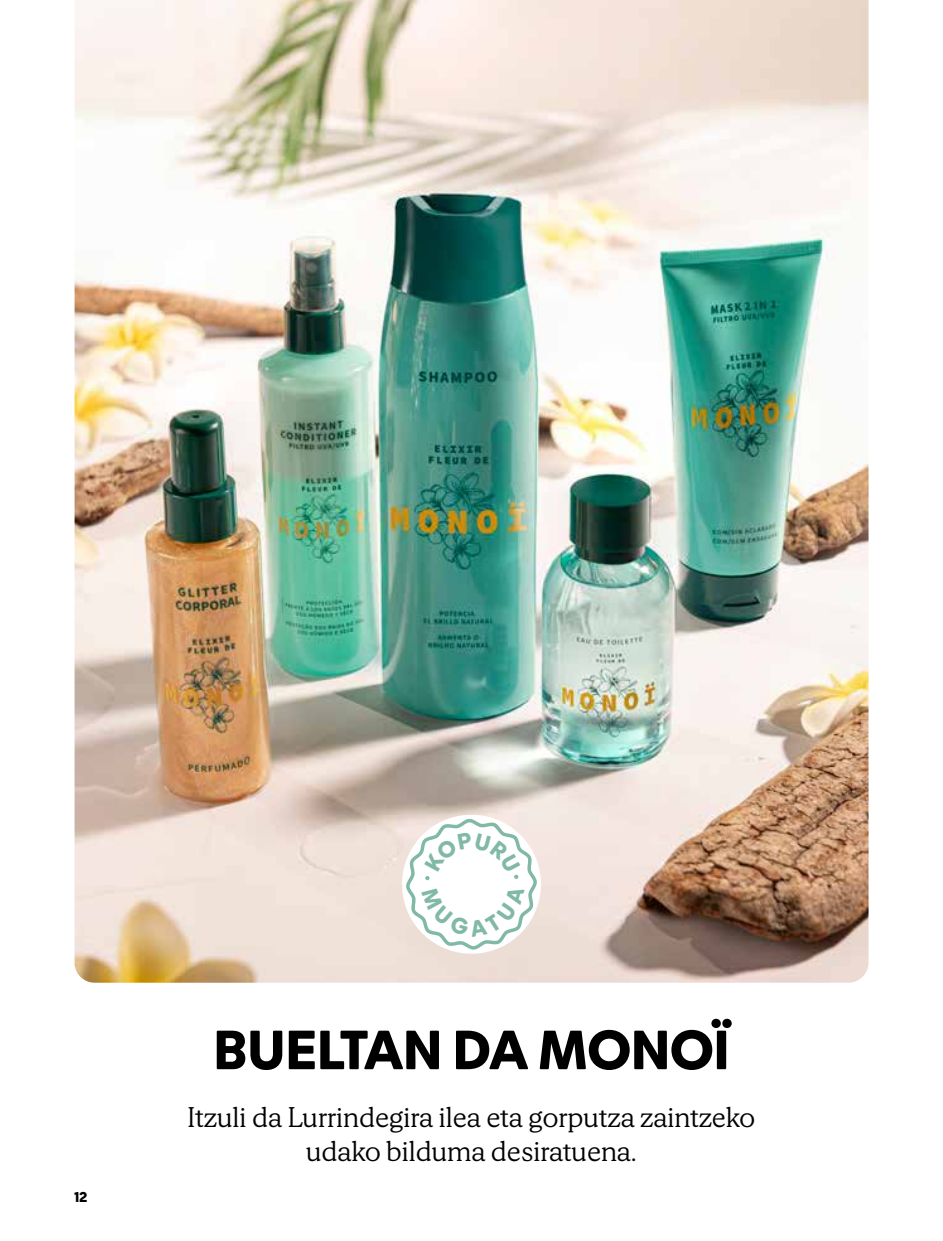
<style>
.page{position:relative;width:943px;height:1241px;background:#fff}
.page>*{position:absolute;margin:0;border:0;box-sizing:border-box;transform-origin:0 0}
.t1{font:800 54.25px "Mercadona Sans";letter-spacing:-.015em;color:#000}
.t2{font:300 28px/33.2px "Mercadona Serif";color:#000;text-align:center}
.t3{font:800 14px "Mercadona Sans";color:#000}
</style>
<div class="page">
<img style="left:75px;top:0;width:793px;height:982px">
<svg style="left:401px;top:813px;width:141px;height:141px"></svg>
<p class="t3" style="left:74px;top:1186px;width:14px">12</p>
<h1 class="t1" style="left:213px;top:1010px;width:517px">BUELTAN DA MONOÏ</h1>
<p class="t2" style="left:187px;top:1098px;width:569px">Itzuli da Lurrindegira ilea eta gorputza zaintzeko udako bilduma desiratuena.</p>
</div>
